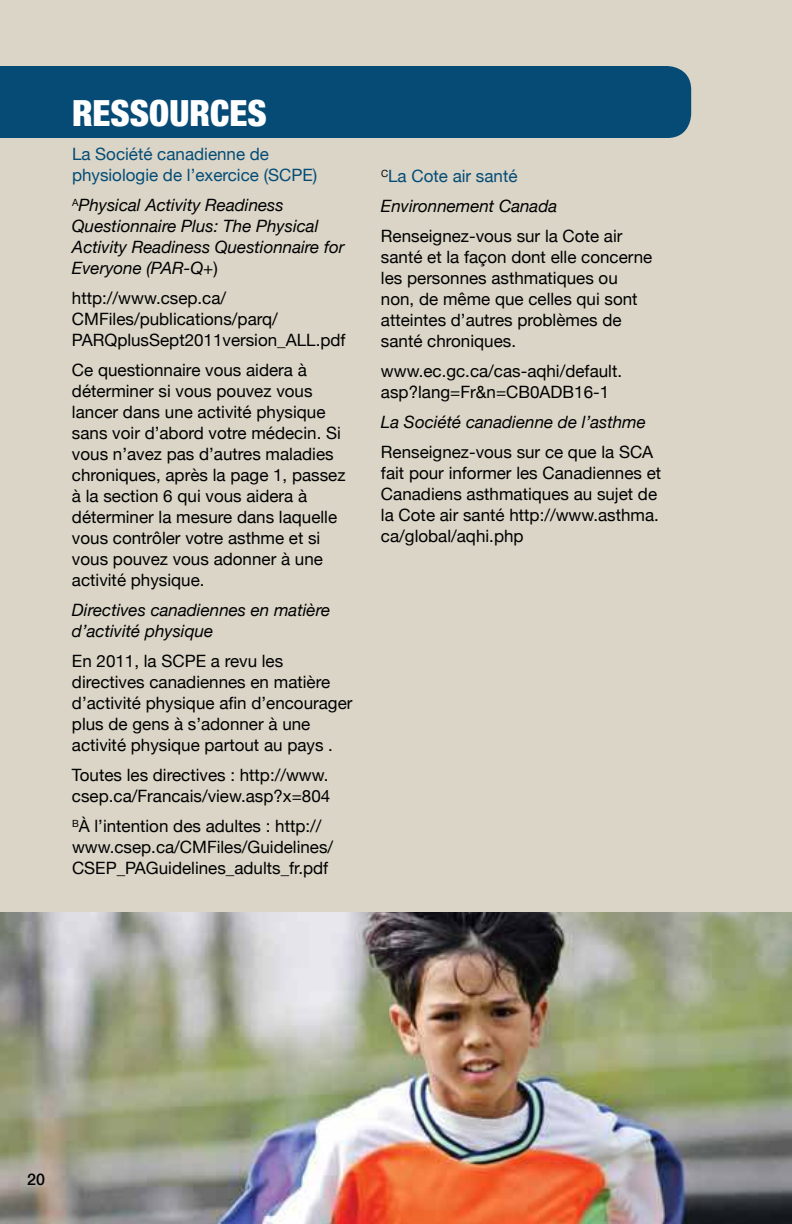
<style>
.page{position:relative;width:792px;height:1224px;background:#dad5c7}
.page>*{position:absolute;margin:0;border:0;box-sizing:border-box;transform-origin:0 0}
.t1{font:900 condensed 36px "Helvetica Neue";color:#fff}
.t2{font:17px/21px "Helvetica Neue";color:#000}
.t3{font:italic 17px/21px "Helvetica Neue";color:#000}
.t4{font:17px/21px "Helvetica Neue";color:#044c76}
.t5{font:500 16px "Helvetica Neue";color:#000}
.s1{font-style:normal}
.s2{font-style:normal;color:#044c76}
</style>
<div class="page">
<img style="left:0;top:913px;width:792px;height:311px">
<div style="left:0;top:66px;width:691px;height:72px;background:#064b76"></div>
<h1 class="t1" style="left:72px;top:93px;width:196px">RESSOuRCES</h1>
<p class="t4" style="left:72px;top:144px;width:247px">La Société canadienne de physiologie de l’exercice (SCPE)</p>
<p class="t3" style="left:72px;top:195px;width:274px"><sup>A</sup>Physical Activity Readiness<br>Questionnaire Plus: The Physical<br>Activity Readiness Questionnaire for<br>Everyone (PAR-Q+<span class="s1">)</span></p>
<p class="t2" style="left:72px;top:289px;width:275px">http://www.csep.ca/<br>CMFiles/publications/parq/<br>PARQplusSept2011version_ALL.pdf</p>
<p class="t2" style="left:72px;top:360px;width:275px">Ce questionnaire vous aidera à déterminer si vous pouvez vous lancer dans une activité physique sans voir d’abord votre médecin. Si vous n’avez pas d’autres maladies chroniques, après la page 1, passez à la section 6 qui vous aidera à déterminer la mesure dans laquelle vous contrôler votre asthme et si vous pouvez vous adonner à une activité physique.</p>
<p class="t3" style="left:72px;top:600px;width:260px">Directives canadiennes en matière d’activité physique</p>
<p class="t2" style="left:72px;top:651px;width:282px">En 2011, la SCPE a revu les directives canadiennes en matière d’activité physique afin d’encourager plus de gens à s’adonner à une activité physique partout au pays .</p>
<p class="t2" style="left:72px;top:766px;width:260px">Toutes les directives : http://www. csep.ca/Francais/view.asp?x=804</p>
<p class="t2" style="left:72px;top:817px;width:263px"><sup>B</sup>À l’intention des adultes : http:// www.csep.ca/CMFiles/Guidelines/<br>CSEP_PAGuidelines_adults_fr.pdf</p>
<p class="t3" style="left:381px;top:161px;width:178px;line-height:30px"><sup>C</sup><span class="s2">La Cote air santé<br></span>Environnement Canada</p>
<p class="t2" style="left:381px;top:226px;width:273px">Renseignez-vous sur la Cote air santé et la façon dont elle concerne les personnes asthmatiques ou non, de même que celles qui sont atteintes d’autres problèmes de santé chroniques.</p>
<p class="t2" style="left:381px;top:361px;width:243px">www.ec.gc.ca/cas-aqhi/default. asp?lang=Fr&amp;n=CB0ADB16-1</p>
<p class="t3" style="left:381px;top:412px;width:266px">La Société canadienne de l’asthme</p>
<p class="t2" style="left:381px;top:442px;width:282px">Renseignez-vous sur ce que la SCA fait pour informer les Canadiennes et Canadiens asthmatiques au sujet de la Cote air santé http://www.asthma. ca/global/aqhi.php</p>
<p class="t5" style="left:27px;top:1170px;width:19px">20</p>
</div>
